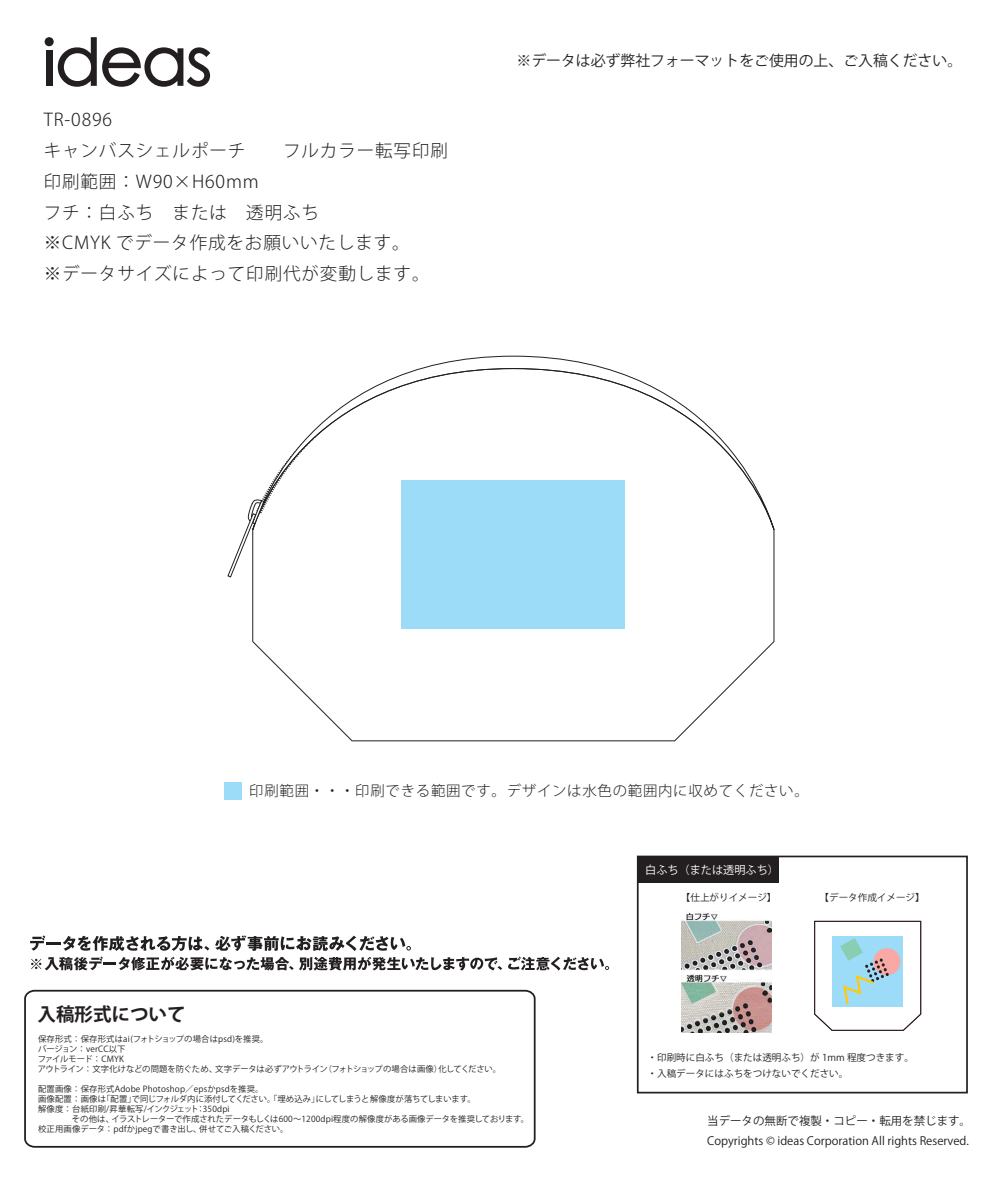
<style>
.page{position:relative;width:1002px;height:1185px;background:#fff}
.page>*{position:absolute;margin:0;border:0;box-sizing:border-box;transform-origin:0 0}
.t1{font:700 18.55px "Koz Go Pro";color:#231f20}
.t2{font:300 17.5px/30.7px "Koz Go Pro";letter-spacing:.05em;color:#231f20}
.t3{font:14.88px "Koz Go Pro";color:#231f20}
.t4{font:300 14.44px "Koz Go Pro";letter-spacing:.05em;color:#231f20}
.t5{font:11.46px/20px "Koz Go Pro";color:#231f20}
.t6{font:11.11px "Koz Go Pr 6 N";color:#fff}
.t7{font:9.54px/16.3px "Koz Go Pr 6 N";color:#231f20}
.t8{font:8.31px/10px "Koz Go Pro";letter-spacing:.02em;color:#231f20}
.t9{font:8.31px/10px "Koz Go Pro";color:#231f20}
</style>
<div class="page">
<svg style="left:45px;top:37px;width:165px;height:50px"></svg>
<svg style="left:508px;top:956px;width:101px;height:14px"></svg>
<svg style="left:30px;top:935px;width:472px;height:35px"></svg>
<svg style="left:24px;top:989px;width:512px;height:159px"></svg>
<div style="left:636px;top:855px;width:331px;height:238px;border:2px solid #231f20"></div>
<div style="left:637px;top:856px;width:141px;height:27px;background:#231f20"></div>
<img style="left:681px;top:912px;width:90px;height:120px">
<svg style="left:814px;top:920px;width:107px;height:111px"></svg>
<div style="left:224px;top:782px;width:18px;height:17px;background:#9cdcf8"></div>
<svg style="left:252px;top:368px;width:522px;height:373px"></svg>
<svg style="left:227px;top:361px;width:308px;height:216px"></svg>
<div style="left:401px;top:480px;width:224px;height:149px;background:#9cdcf8"></div>
<h2 class="t2" style="left:44px;top:105px;width:405px">TR-0896<br>キャンバスシェルポーチ　　フルカラー転写印刷印刷範囲：W90×H60mm<br>フチ：白ふち　または　透明ふち<br>※CMYK でデータ作成をお願いいたします。<br>※データサイズによって印刷代が変動します。</h2>
<h3 class="t3" style="left:516px;top:51px;width:447px">※データは必ず弊社フォーマットをご使用の上、ご入稿ください。</h3>
<h3 class="t4" style="left:249px;top:781px;width:561px">印刷範囲・・・印刷できる範囲です。デザインは水色の範囲内に収めてください。</h3>
<h3 class="t6" style="left:645px;top:863px;width:135px">白ふち（または透明ふち）</h3>
<h1 class="t1" style="left:37px;top:1001px;width:150px">入稿形式について</h1>
<p class="t9" style="left:38px;top:1034px;width:465px">保存形式：保存形式はai(フォトショップの場合はpsd)を推奨。<br>バージョン：verCC以下<br>ファイルモード：CMYK<br>アウトライン：文字化けなどの問題を防ぐため、文字データは必ずアウトライン（フォトショップの場合は画像）化してください。</p>
<p class="t8" style="left:38px;top:1084px;width:492px">配置画像：保存形式Adobe Photoshop／epsかpsdを推奨。<br>画像配置：画像は「配置」で同じフォルダ内に添付してください。「埋め込み」にしてしまうと解像度が落ちてしまいます。<br>解像度：台紙印刷/昇華転写/インクジェット：350dpi<br>　　　 その他は、イラストレーターで作成されたデータもしくは600～1200dpi程度の解像度がある画像データを推奨しております。校正用画像データ：pdfかjpegで書き出し、併せてご入稿ください。</p>
<p class="t7" style="left:680px;top:889px;width:97px">【仕上がりイメージ】</p>
<p class="t7" style="left:819px;top:889px;width:107px">【データ作成イメージ】</p>
<p class="t7" style="left:647px;top:1049px;width:268px">・印刷時に白ふち（または透明ふち）が 1mm 程度つきます。・入稿データにはふちをつけないでください。</p>
<h3 class="t5" style="left:707px;top:1110px;width:265px">当データの無断で複製・コピー・転用を禁じます。<br>Copyrights © ideas Corporation All rights Reserved.</h3>
</div>
